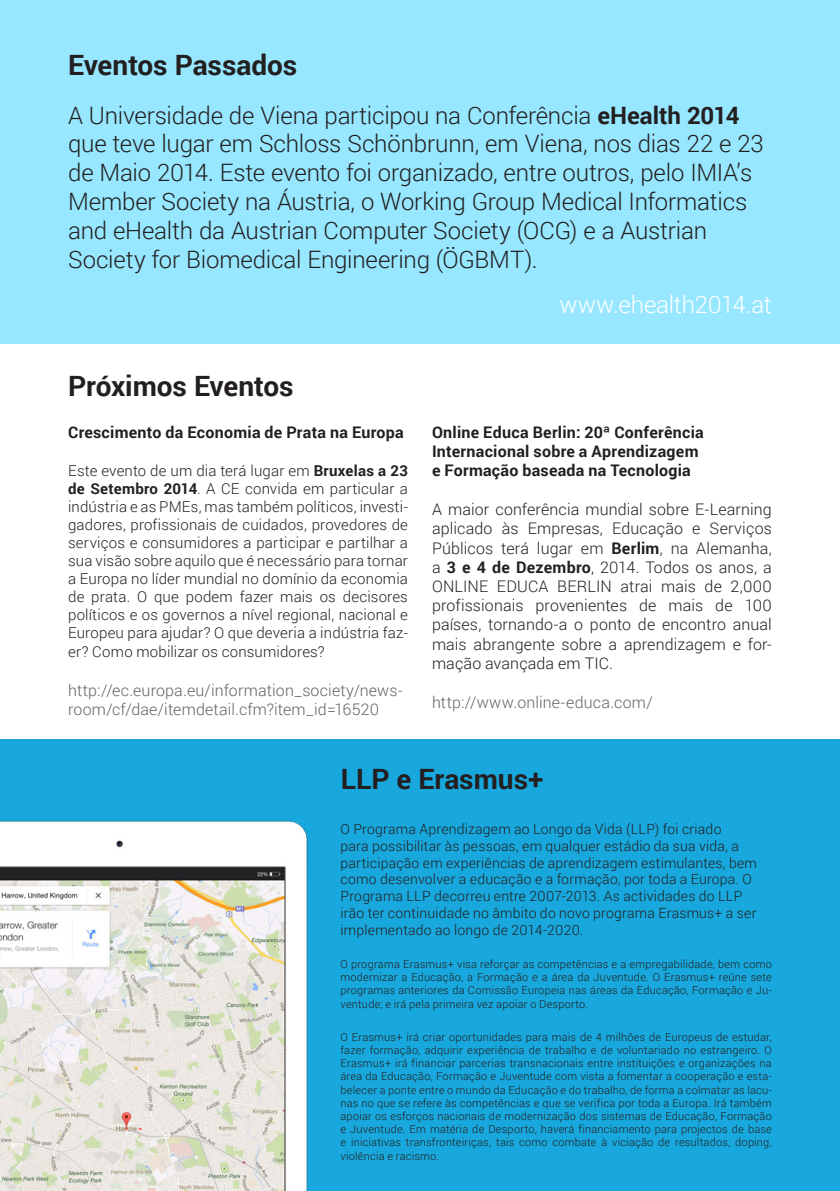
<style>
.page{position:relative;width:840px;height:1191px;background:#fff}
.page>*{position:absolute;margin:0;border:0;box-sizing:border-box;transform-origin:0 0}
.t1{font:700 28px "Roboto";letter-spacing:-.005em;color:#231f20}
.t2{font:300 24px/28.8px "Roboto";letter-spacing:-.01em;color:#231f20}
.t3{font:300 24px "Roboto";letter-spacing:-.01em;color:#fff}
.t4{font:300 16px/19.2px "Roboto";letter-spacing:.01em;color:#231f20;text-align:justify}
.t5{font:700 16px/19.2px "Roboto";letter-spacing:.015em;color:#231f20}
.t6{font:300 16px/19.2px "Roboto";letter-spacing:.01em;color:#636366}
.t7{font:300 15px/18.2px "Roboto";letter-spacing:.01em;color:#231f20;text-align:justify}
.t8{font:300 14px/16.8px "Roboto";letter-spacing:.015em;color:#231f20}
.t9{font:300 11px/13.2px "Roboto";letter-spacing:.02em;color:#231f20;text-align:justify}
.s1{font-weight:700}
</style>
<div class="page">
<div style="left:0;top:0;width:839px;height:343px;background:#96e7ff"></div>
<div style="left:0;top:739px;width:839px;height:452px;background:#18a8dd"></div>
<img style="left:0;top:820px;width:308px;height:371px">
<p class="t1" style="left:68px;top:48px;width:231px">Eventos Passados</p>
<p class="t2" style="left:68px;top:101px;width:696px">A Universidade de Viena participou na Conferência <span class="s1">eHealth 2014 </span>que teve lugar em Schloss Schönbrunn, em Viena, nos dias 22 e 23 de Maio 2014. Este evento foi organizado, entre outros, pelo IMIA’s Member Society na Áustria, o Working Group Medical Informatics and eHealth da Austrian Computer Society (OCG) e a Austrian Society for Biomedical Engineering (ÖGBMT).</p>
<p class="t3" style="left:559px;top:291px;width:214px">www.ehealth2014.at</p>
<p class="t1" style="left:68px;top:369px;width:227px">Próximos Eventos</p>
<p class="t5" style="left:68px;top:422px;width:337px">Crescimento da Economia de Prata na Europa</p>
<p class="t7" style="left:68px;top:461px;width:341px">Este evento de um dia terá lugar em <span class="s1">Bruxelas a 23 de Setembro 2014</span>. A CE convida em particular a indústria e as PMEs, mas também políticos, investi&shy;gadores, profissionais de cuidados, provedores de serviços e consumidores a participar e partilhar a sua visão sobre aquilo que é necessário para tornar a Europa no líder mundial no domínio da economia de prata. O que podem fazer mais os decisores políticos e os governos a nível regional, nacional e Europeu para ajudar? O que deveria a indústria faz&shy;er? Como mobilizar os consumidores?</p>
<p class="t6" style="left:68px;top:681px;width:336px">http://ec.europa.eu/information_society/news&shy;room/cf/dae/itemdetail.cfm?item_id=16520</p>
<p class="t5" style="left:432px;top:422px;width:273px">Online Educa Berlin: 20ª Conferência<br>Internacional sobre a Aprendizagem e Formação baseada na Tecnologia</p>
<p class="t4" style="left:432px;top:500px;width:341px">A maior conferência mundial sobre E-Learning aplicado às Empresas, Educação e Serviços Públicos terá lugar em <span class="s1">Berlim</span>, na Alemanha, a <span class="s1">3 e 4 de Dezembro</span>, 2014. Todos os anos, a ONLINE EDUCA BERLIN atrai mais de 2,000 profissionais provenientes de mais de 100 países, tornando-a o ponto de encontro anual mais abrangente sobre a aprendizagem e for&shy;mação avançada em TIC.</p>
<p class="t6" style="left:432px;top:693px;width:222px">http://www.online-educa.com/</p>
<p class="t1" style="left:341px;top:763px;width:204px">LLP e Erasmus+</p>
<p class="t8" style="left:340px;top:820px;width:418px">O Programa Aprendizagem ao Longo da Vida (LLP) foi criado<br>para possibilitar às pessoas, em qualquer estádio da sua vida, a participação em experiências de aprendizagem estimulantes, bem como desenvolver a educação e a formação, por toda a Europa. O Programa LLP decorreu entre 2007-2013. As actividades do LLP irão ter continuidade no âmbito do novo programa Erasmus+ a ser implementado ao longo de 2014-2020.</p>
<p class="t9" style="left:340px;top:957px;width:432px">O programa Erasmus+ visa reforçar as competências e a empregabilidade, bem como modernizar a Educação, a Formação e a área da Juventude. O Erasmus+ reúne sete programas anteriores da Comissão Europeia nas áreas da Educação, Formação e Ju&shy;ventude; e irá pela primeira vez apoiar o Desporto.</p>
<p class="t9" style="left:340px;top:1030px;width:432px">O Erasmus+ irá criar oportunidades para mais de 4 milhões de Europeus de estudar, fazer formação, adquirir experiência de trabalho e de voluntariado no estrangeiro. O Erasmus+ irá financiar parcerias transnacionais entre instituições e organizações na área da Educação, Formação e Juventude com vista a fomentar a cooperação e esta&shy;belecer a ponte entre o mundo da Educação e do trabalho, de forma a colmatar as lacu&shy;nas no que se refere às competências e que se verifica por toda a Europa. Irá também apoiar os esforços nacionais de modernização dos sistemas de Educação, Formação e Juventude. Em matéria de Desporto, haverá financiamento para projectos de base e iniciativas transfronteiriças, tais como combate à viciação de resultados, doping, violência e racismo.</p>
</div>
